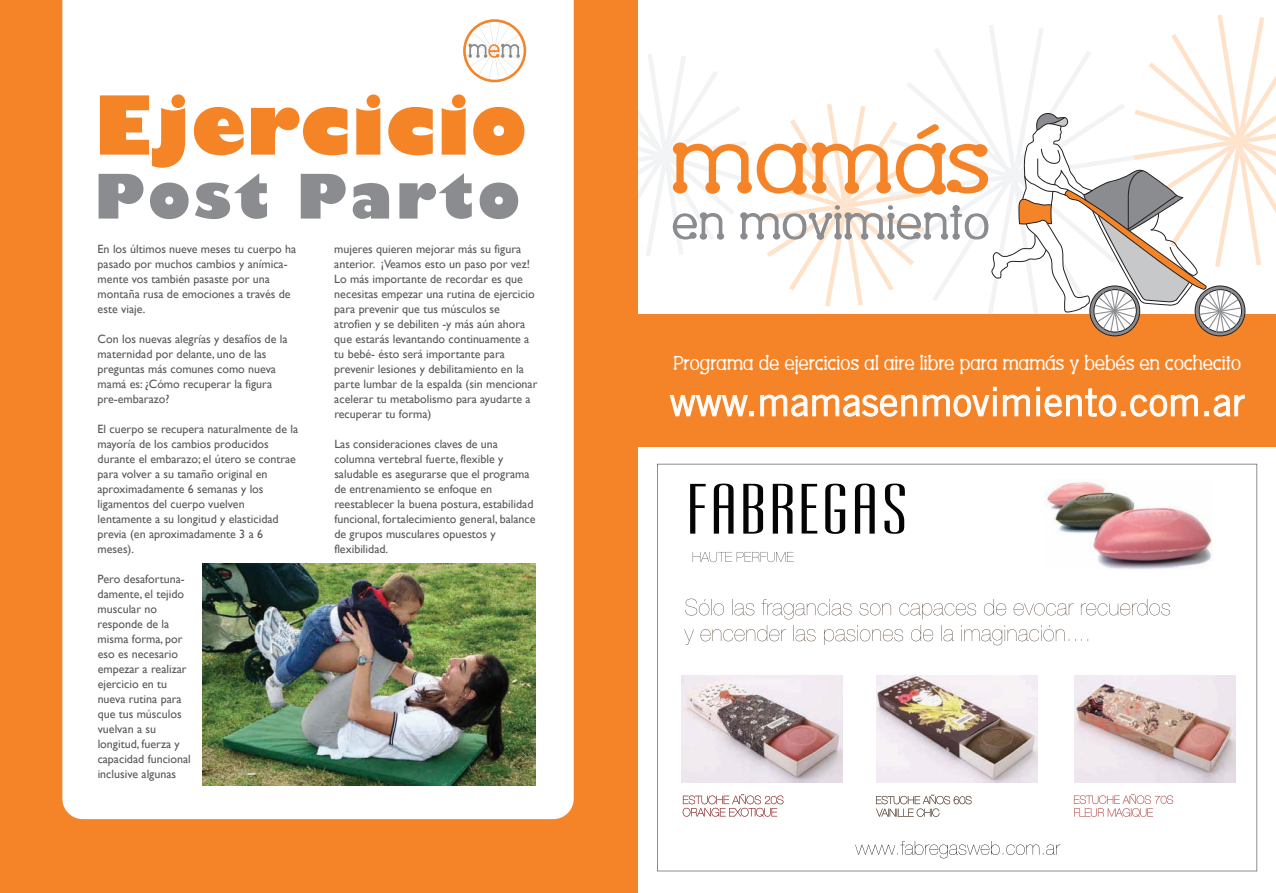
<style>
.page{position:relative;width:1276px;height:893px;background:#fff}
.page>*{position:absolute;margin:0;border:0;box-sizing:border-box;transform-origin:0 0}
.t1{font:800 79.5px "Gill Sans";color:#f58427}
.t2{font:800 60px "Gill Sans";letter-spacing:.06em;color:#8a8c8f}
.t3{font:39px "Trade Gothic";color:#fff}
.t4{font:19.95px "Vingy Normal";color:#fff}
.t5{font:12px/15px "Gill Sans";color:#57585a}
</style>
<div class="page">
<div style="left:0;top:0;width:638px;height:893px;background:#f58428"></div>
<div style="left:62px;top:0;width:512px;height:819px;background:#fff"></div>
<img style="left:203px;top:563px;width:333px;height:222px">
<svg style="left:463px;top:19px;width:63px;height:63px;background:#f5e5d8"></svg>
<div style="left:637px;top:314px;width:638px;height:133px;background:#f58428"></div>
<svg style="left:669px;top:395px;width:85px;height:21px"></svg>
<svg style="left:760px;top:387px;width:236px;height:30px"></svg>
<svg style="left:1003px;top:395px;width:27px;height:21px"></svg>
<svg style="left:1036px;top:387px;width:162px;height:30px"></svg>
<svg style="left:1204px;top:395px;width:40px;height:22px"></svg>
<svg style="left:638px;top:15px;width:638px;height:321px"></svg>
<svg style="left:657px;top:464px;width:600px;height:407px"></svg>
<svg style="left:684px;top:599px;width:486px;height:46px"></svg>
<h1 class="t1" style="left:94px;top:76px;width:435px">Ejercicio</h1>
<h2 class="t2" style="left:94px;top:159px;width:428px">Post Parto</h2>
<p class="t5" style="left:98px;top:242px;width:200px">En los últimos nueve meses tu cuerpo ha pasado por muchos cambios y anímica&shy;mente vos también pasaste por una montaña rusa de emociones a través de este viaje.</p>
<p class="t5" style="left:98px;top:332px;width:191px">Con los nuevas alegrías y desafíos de la maternidad por delante, uno de las preguntas más comunes como nueva mamá es: ¿Cómo recuperar la figura pre-embarazo?</p>
<p class="t5" style="left:98px;top:422px;width:202px">El cuerpo se recupera naturalmente de la mayoría de los cambios producidos durante el embarazo; el útero se contrae para volver a su tamaño original en aproximadamente 6 semanas y los ligamentos del cuerpo vuelven lentamente a su longitud y elasticidad previa (en aproximadamente 3 a 6 meses).</p>
<p class="t5" style="left:98px;top:572px;width:95px">Pero desafortuna&shy;damente, el tejido muscular no responde de la misma forma, por eso es necesario empezar a realizar ejercicio en tu nueva rutina para que tus músculos vuelvan a su longitud, fuerza y capacidad funcional inclusive algunas</p>
<p class="t5" style="left:334px;top:242px;width:205px">mujeres quieren mejorar más su figura anterior. ¡Veamos esto un paso por vez!<br>Lo más importante de recordar es que necesitas empezar una rutina de ejercicio para prevenir que tus músculos se atrofien y se debiliten -y más aún ahora que estarás levantando continuamente a tu bebé- ésto será importante para prevenir lesiones y debilitamiento en la parte lumbar de la espalda (sin mencionar acelerar tu metabolismo para ayudarte a recuperar tu forma)</p>
<p class="t5" style="left:334px;top:437px;width:203px">Las consideraciones claves de una columna vertebral fuerte, flexible y saludable es asegurarse que el programa de entrenamiento se enfoque en reestablecer la buena postura, estabilidad funcional, fortalecimiento general, balance de grupos musculares opuestos y flexibilidad.</p>
<h3 class="t4" style="left:673px;top:351px;width:569px">Programa de ejercicios al aire libre para mamás y bebés en cochecito</h3>
<h3 class="t3" style="left:670px;top:378px;width:577px">www.mamasenmovimiento.com.ar</h3>
</div>
